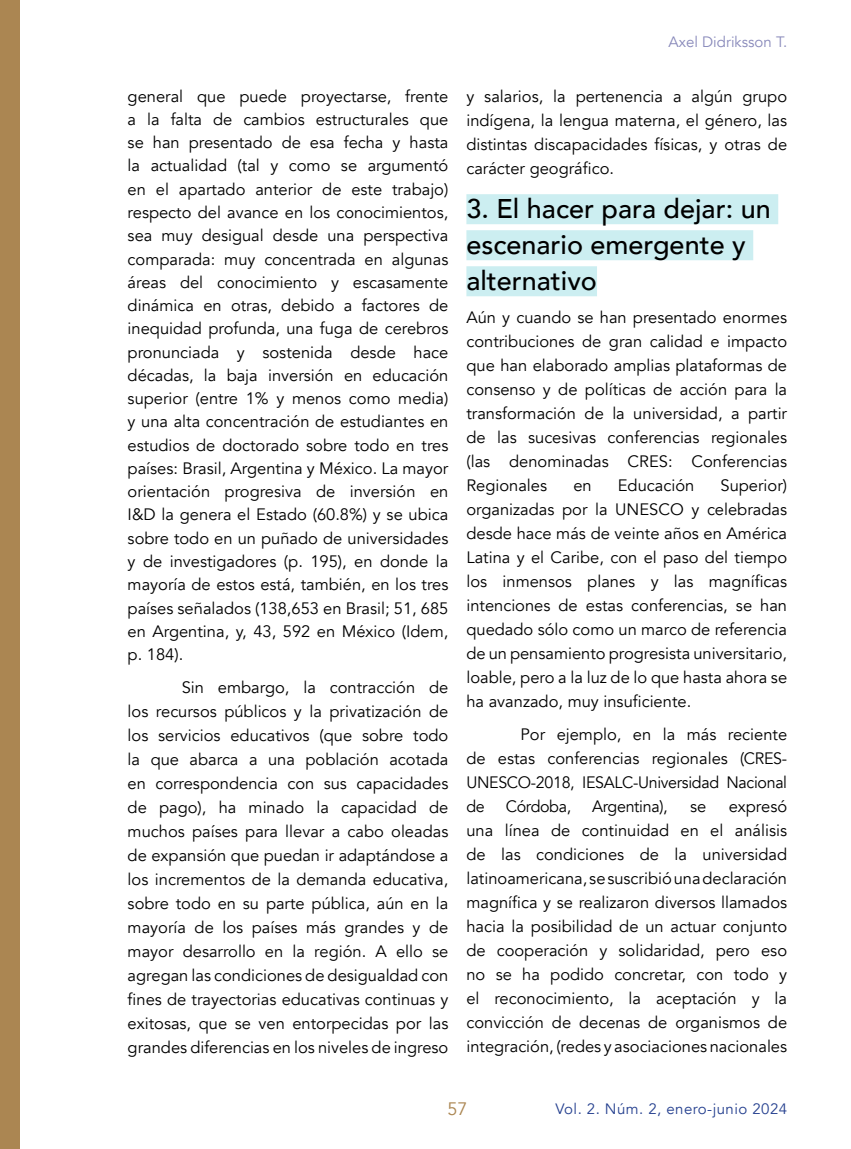
<style>
.page{position:relative;width:851px;height:1149px;background:#fff}
.page>*{position:absolute;margin:0;border:0;box-sizing:border-box;transform-origin:0 0}
.t1{font:500 27px/36px "Avenir";color:#000}
.t2{font:18px "Avenir";color:#ab8652}
.t3{font:16.5px/24px "Avenir";color:#000;text-align:justify}
.t4{font:16.5px "Avenir";letter-spacing:-.02em;color:#000}
.t5{font:15px "Avenir";letter-spacing:.03em;color:#25408f}
.t6{font:15px "Avenir";color:#8889ba}
</style>
<div class="page">
<div style="left:0;top:0;width:20px;height:1148px;background:#ab8652"></div>
<div style="left:466px;top:194px;width:312px;height:30px;background:#cceef1"></div>
<div style="left:466px;top:230px;width:287px;height:30px;background:#cceef1"></div>
<div style="left:466px;top:266px;width:131px;height:30px;background:#cceef1"></div>
<p class="t3" style="left:128px;top:85px;width:322px;line-height:23.2px">general que puede proyectarse, frente a la falta de cambios estructurales que se han presentado de esa fecha y hasta la actualidad (tal y como se argumentó en el apartado anterior de este trabajo) respecto del avance en los conocimientos, sea muy desigual desde una perspectiva comparada: muy concentrada en algunas áreas del conocimiento y escasamente dinámica en otras, debido a factores de inequidad profunda, una fuga de cerebros pronunciada y sostenida desde hace décadas, la baja inversión en educación superior (entre 1% y menos como media) y una alta concentración de estudiantes en estudios de doctorado sobre todo en tres países: Brasil, Argentina y México. La mayor orientación progresiva de inversión en I&amp;D la genera el Estado (60.8%) y se ubica sobre todo en un puñado de universidades y de investigadores (p. 195), en donde la mayoría de estos está, también, en los tres países señalados (138,653 en Brasil; 51, 685 en Argentina, y, 43, 592 en México (Idem, p. 184).</p>
<p class="t3" style="left:128px;top:675px;width:322px;text-indent:54px">Sin embargo, la contracción de los recursos públicos y la privatización de los servicios educativos (que sobre todo la que abarca a una población acotada en correspondencia con sus capacidades de pago), ha minado la capacidad de muchos países para llevar a cabo oleadas de expansión que puedan ir adaptándose a los incrementos de la demanda educativa, sobre todo en su parte pública, aún en la mayoría de los países más grandes y de mayor desarrollo en la región. A ello se agregan las condiciones de desigualdad con fines de trayectorias educativas continuas y exitosas, que se ven entorpecidas por las grandes diferencias en los niveles de ingreso</p>
<p class="t6" style="left:668px;top:33px;width:120px">Axel Didriksson T.</p>
<p class="t3" style="left:466px;top:84px;width:322px">y salarios, la pertenencia a algún grupo indígena, la lengua materna, el género, las distintas discapacidades físicas, y otras de carácter geográfico.</p>
<h1 class="t1" style="left:466px;top:189px;width:306px">3. El hacer para dejar: un escenario emergente y alternativo</h1>
<p class="t3" style="left:466px;top:305px;width:322px">Aún y cuando se han presentado enormes contribuciones de gran calidad e impacto que han elaborado amplias plataformas de consenso y de políticas de acción para la transformación de la universidad, a partir de las sucesivas conferencias regionales (las denominadas CRES: Conferencias Regionales</p>
<p class="t3" style="left:573px;top:473px;width:20px">en</p>
<p class="t3" style="left:617px;top:473px;width:78px">Educación</p>
<p class="t3" style="left:466px;top:473px;width:322px;text-indent:254px">Superior) organizadas por la UNESCO y celebradas desde hace más de veinte años en América Latina y el Caribe, con el paso del tiempo los inmensos planes y las magníficas intenciones de estas conferencias, se han quedado sólo como un marco de referencia de un pensamiento progresista universitario, loable, pero a la luz de lo que hasta ahora se ha avanzado, muy insuficiente.</p>
<p class="t3" style="left:466px;top:722px;width:322px;text-indent:54px">Por ejemplo, en la más reciente de estas conferencias regionales (CRES-UNESCO-2018, IESALC-Universidad Nacional de</p>
<p class="t4" style="left:505px;top:796px;width:67px">Córdoba,</p>
<p class="t4" style="left:592px;top:796px;width:77px">Argentina),</p>
<p class="t3" style="left:690px;top:794px;width:18px">se</p>
<p class="t3" style="left:466px;top:794px;width:322px;text-indent:262px">expresó una línea de continuidad en el análisis de las condiciones de la universidad latinoamericana, se suscribió una declaración magnífica y se realizaron diversos llamados hacia la posibilidad de un actuar conjunto de cooperación y solidaridad, pero eso no se ha podido concretar, con todo y el reconocimiento, la aceptación y la convicción de decenas de organismos de integración, (redes y asociaciones nacionales</p>
<p class="t2" style="left:447px;top:1098px;width:22px">57</p>
<p class="t5" style="left:555px;top:1099px;width:233px">Vol. 2. Núm. 2, enero-junio 2024</p>
</div>
